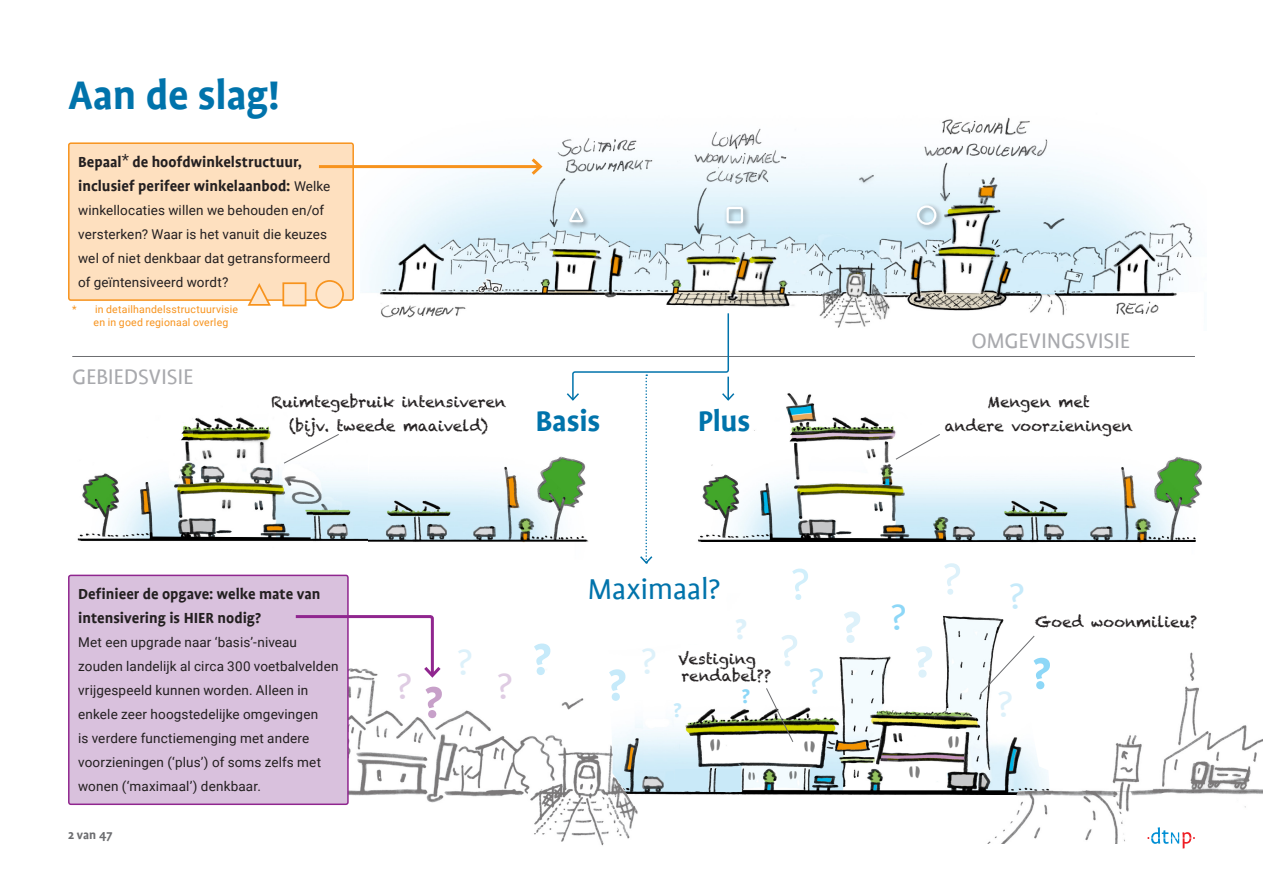
<style>
.page{position:relative;width:1263px;height:893px;background:#fff}
.page>*{position:absolute;margin:0;border:0;box-sizing:border-box;transform-origin:0 0}
.t1{font:700 50.55px "Profile";color:#ddf1fa}
.t2{font:50.55px "Profile";color:#ddf1fa}
.t3{font:700 50.55px "Profile";color:#c7a0c9}
.t4{font:700 50.55px "Profile";color:#c6eafa}
.t5{font:700 50.55px "Profile";color:#8dd7f7}
.t6{font:50.55px "Profile";color:#8dd7f7}
.t7{font:700 45px "Profile";letter-spacing:-.01em;color:#0073ab}
.t8{font:42.15px "Profile";color:#ddf1fa}
.t9{font:42.15px "Profile";color:#c6eafa}
.t10{font:42.15px "Profile";color:#8dd7f7}
.t11{font:42.15px "Profile";color:#dfcce3}
.t12{font:700 32.85px "Profile";color:#ddf1fa}
.t13{font:700 32.4px "Profile";letter-spacing:-.005em;color:#0073ab}
.t14{font:32.4px "Profile";letter-spacing:-.015em;color:#0073ab}
.t15{font:24px "Profile";letter-spacing:-.005em;color:#a8a9ad}
.t16{font:700 22.8px "Profile";color:#8dd7f7}
.t17{font:700 22.8px "Profile";color:#c6eafa}
.t18{font:700 16.5px/24px "Profile";color:#231f20}
.t19{font:15px/24px "Chalkduster";letter-spacing:.005em;color:#231f20;text-align:center}
.t20{font:13.5px/24px "Roboto";letter-spacing:.01em;color:#231f20}
.t21{font:700 13.5px "Profile";color:#6c6d70}
.t22{font:10.5px/12.6px "Roboto";letter-spacing:.02em;color:#f7931d}
.s1{font-family:"Roboto";font-weight:400;font-size:13.5px}
.s2{font-weight:700;font-size:50.55px;color:#c6eafa}
</style>
<div class="page">
<img style="left:367px;top:456px;width:198px;height:87px">
<img style="left:77px;top:417px;width:290px;height:125px">
<img style="left:319px;top:652px;width:944px;height:197px">
<img style="left:606px;top:615px;width:444px;height:201px">
<svg style="left:980px;top:635px;width:55px;height:59px"></svg>
<svg style="left:766px;top:687px;width:28px;height:56px"></svg>
<svg style="left:708px;top:737px;width:15px;height:16px"></svg>
<svg style="left:710px;top:740px;width:13px;height:13px"></svg>
<svg style="left:946px;top:734px;width:15px;height:15px"></svg>
<svg style="left:949px;top:737px;width:12px;height:12px"></svg>
<svg style="left:802px;top:739px;width:15px;height:15px"></svg>
<svg style="left:802px;top:741px;width:12px;height:13px"></svg>
<svg style="left:907px;top:765px;width:15px;height:15px"></svg>
<svg style="left:907px;top:767px;width:12px;height:13px"></svg>
<svg style="left:788px;top:770px;width:10px;height:10px"></svg>
<svg style="left:790px;top:772px;width:8px;height:8px"></svg>
<svg style="left:747px;top:770px;width:10px;height:11px"></svg>
<svg style="left:749px;top:770px;width:8px;height:9px"></svg>
<div style="left:716px;top:769px;width:24px;height:22px;background:#c9e9f8"></div>
<div style="left:675px;top:769px;width:33px;height:22px;background:#c9e9f8"></div>
<div style="left:69px;top:143px;width:284px;height:157px;background:#fee0bf;border-radius:2px"></div>
<div style="left:68px;top:142px;width:286px;height:159px;border:2px solid #f7931d;border-radius:2px"></div>
<div style="left:69px;top:575px;width:279px;height:229px;background:#d9c1dd;border-radius:2px"></div>
<div style="left:68px;top:575px;width:281px;height:230px;border:2px solid #90268f;border-radius:2px"></div>
<img style="left:360px;top:117px;width:833px;height:211px">
<div style="left:914px;top:203px;width:29px;height:29px;background:#231f20;opacity:.5"></div>
<div style="left:917px;top:205px;width:19px;height:20px;border:2px solid #fff;border-radius:50%"></div>
<div style="left:567px;top:205px;width:23px;height:24px;background:#231f20;opacity:.5"></div>
<svg style="left:567px;top:207px;width:17px;height:22px"></svg>
<div style="left:724px;top:204px;width:26px;height:26px;background:#231f20;opacity:.5"></div>
<div style="left:726px;top:207px;width:17px;height:16px;border:2px solid #fff;border-radius:2px"></div>
<div style="left:316px;top:281px;width:27px;height:27px;background:#fee5ca;border-radius:50%"></div>
<div style="left:315px;top:280px;width:29px;height:29px;border:2px solid #f7931d;border-radius:50%"></div>
<svg style="left:246px;top:283px;width:26px;height:23px"></svg>
<div style="left:282px;top:282px;width:24px;height:24px;background:#fee5ca;border:2px solid #f7931d"></div>
<img style="left:736px;top:393px;width:466px;height:150px">
<hr style="left:319px;top:165px;width:221px;height:3px;background:#f7931d">
<svg style="left:528px;top:155px;width:17px;height:23px"></svg>
<svg style="left:295px;top:614px;width:149px;height:66px"></svg>
<hr style="left:72px;top:356px;width:1123px;height:1px;background:#6c6d70">
<svg style="left:565px;top:312px;width:171px;height:252px"></svg>
<svg style="left:895px;top:433px;width:46px;height:27px"></svg>
<svg style="left:283px;top:433px;width:57px;height:31px"></svg>
<h2 class="t7" style="left:68px;top:71px;width:213px">Aan de slag!</h2>
<p class="t18" style="left:78px;top:149px;width:254px">Bepaal<sup>*</sup> de hoofdwinkelstructuur, inclusief perifeer winkelaanbod: <span class="s1">Welke</span></p>
<p class="t20" style="left:78px;top:197px;width:254px">winkellocaties willen we behouden en/of versterken? Waar is het vanuit die keuzes wel of niet denkbaar dat getransformeerd of geïntensiveerd wordt?</p>
<p class="t22" style="left:94px;top:303px;width:146px;text-indent:-21px">* in detailhandelsstructuurvisie en in goed regionaal overleg</p>
<h3 class="t15" style="left:72px;top:364px;width:12px">GEBIEDS</h3>
<h3 class="t15" style="left:149px;top:364px;width:21px">VISIE</h3>
<p class="t19" style="left:271px;top:389px;width:237px">Ruimtegebruik intensiveren (bijv. tweede maaiveld)</p>
<h3 class="t13" style="left:535px;top:403px;width:67px">Basis</h3>
<h3 class="t13" style="left:698px;top:403px;width:54px">Plus</h3>
<h3 class="t15" style="left:971px;top:328px;width:82px">OMGEVINGS</h3>
<h3 class="t15" style="left:1086px;top:328px;width:21px">VISIE</h3>
<p class="t19" style="left:945px;top:389px;width:190px">Mengen met<br>andere voorzieningen</p>
<p class="t18" style="left:78px;top:581px;width:244px">Definieer de opgave: welke mate van intensivering is HIER nodig?</p>
<p class="t20" style="left:78px;top:629px;width:262px">Met een upgrade naar ‘basis’-niveau zouden landelijk al circa 300 voetbalvelden vrijgespeeld kunnen worden. Alleen in enkele zeer hoogstedelijke omgevingen<br>is verdere functiemenging met andere voorzieningen (‘plus’) of soms zelfs met wonen (‘maximaal’) denkbaar.</p>
<p class="t21" style="left:68px;top:827px;width:46px">2 van 47</p>
<h3 class="t8" style="left:457px;top:640px;width:95px">? <span class="s2">?</span></h3>
<h1 class="t3" style="left:396px;top:675px;width:47px">?<sup>?</sup></h1>
<h3 class="t11" style="left:497px;top:664px;width:16px">?</h3>
<h1 class="t6" style="left:791px;top:558px;width:19px">?</h1>
<h1 class="t2" style="left:943px;top:553px;width:19px">?</h1>
<h1 class="t2" style="left:780px;top:624px;width:19px">?</h1>
<h3 class="t14" style="left:587px;top:572px;width:134px">MAXIMAAL?</h3>
<h3 class="t9" style="left:1009px;top:575px;width:16px">?</h3>
<h3 class="t10" style="left:891px;top:596px;width:16px">?</h3>
<h3 class="t12" style="left:735px;top:612px;width:13px">?</h3>
<h1 class="t1" style="left:843px;top:600px;width:19px">?</h1>
<p class="t19" style="left:1035px;top:610px;width:164px">Goed woonmilieu?</p>
<h1 class="t1" style="left:915px;top:635px;width:19px">?</h1>
<h1 class="t5" style="left:1033px;top:646px;width:19px">?</h1>
<h3 class="t8" style="left:641px;top:640px;width:16px">?</h3>
<p class="t19" style="left:678px;top:651px;width:95px;line-height:16.8px;text-align:left">Vestiging rendabel??</p>
<h3 class="t9" style="left:809px;top:659px;width:16px">?</h3>
<h1 class="t4" style="left:608px;top:658px;width:19px">?</h1>
<h3 class="t16" style="left:742px;top:683px;width:10px">?</h3>
<h3 class="t8" style="left:997px;top:682px;width:16px">?</h3>
<h3 class="t17" style="left:673px;top:698px;width:10px">?</h3>
</div>
